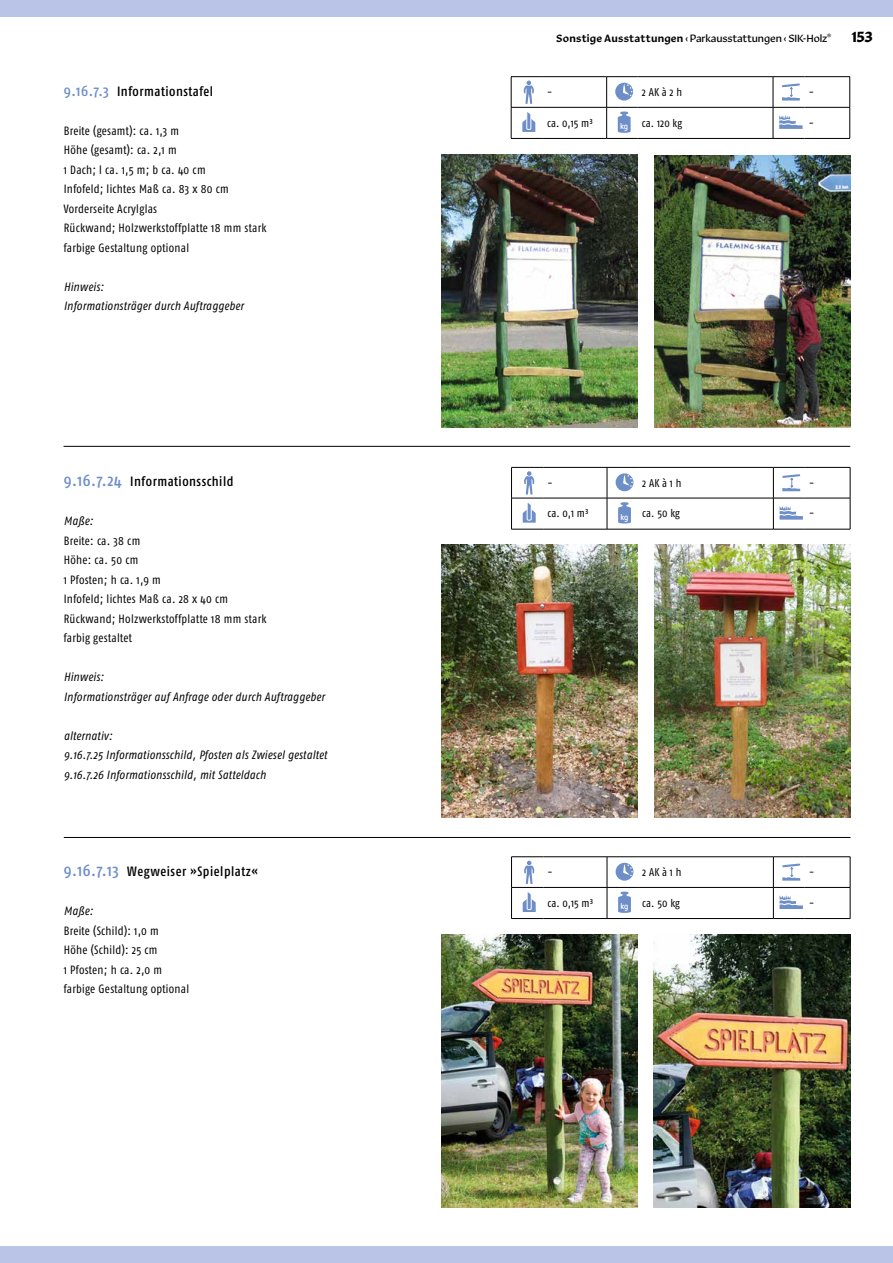
<style>
.page{position:relative;width:893px;height:1263px;background:#fff}
.page>*{position:absolute;margin:0;border:0;box-sizing:border-box;transform-origin:0 0}
.t1{font:700 15px "Robinson";color:#000}
.t2{font:500 condensed 13.5px "Fago OT";letter-spacing:.04em;color:#000}
.t3{font:condensed 12px/19.5px "Fago OT";letter-spacing:.025em;color:#000}
.t4{font:italic condensed 12px/19.5px "Fago OT";letter-spacing:.025em;color:#000}
.t5{font:condensed 11.25px "Fago OT";letter-spacing:.005em;color:#000}
.t6{font:10.8px "Robinson";letter-spacing:-.01em;color:#000}
.t7{font:700 8.4px "Netto OT";color:#fff}
.s1{font-size:15px;color:#6e8ec8}
.s2{font-size:16.5px;color:#6e8ec8}
.s3{font-weight:500}
</style>
<div class="page">
<div style="left:0;top:0;width:893px;height:17px;background:#bac4e6"></div>
<div style="left:0;top:1246px;width:893px;height:17px;background:#bac4e6"></div>
<hr style="left:606px;top:77px;width:1px;height:30px;background:#000">
<hr style="left:773px;top:77px;width:1px;height:30px;background:#000">
<hr style="left:511px;top:107px;width:32px;height:1px;background:#000">
<hr style="left:543px;top:107px;width:64px;height:1px;background:#000">
<hr style="left:607px;top:107px;width:31px;height:1px;background:#000">
<hr style="left:606px;top:108px;width:1px;height:30px;background:#000">
<hr style="left:638px;top:107px;width:135px;height:1px;background:#000">
<hr style="left:773px;top:107px;width:31px;height:1px;background:#000">
<hr style="left:773px;top:108px;width:1px;height:30px;background:#000">
<hr style="left:804px;top:107px;width:46px;height:1px;background:#000">
<hr style="left:511px;top:76px;width:32px;height:1px;background:#000">
<hr style="left:511px;top:77px;width:1px;height:30px;background:#000">
<hr style="left:543px;top:76px;width:64px;height:1px;background:#000">
<hr style="left:607px;top:76px;width:31px;height:1px;background:#000">
<hr style="left:638px;top:76px;width:135px;height:1px;background:#000">
<hr style="left:773px;top:76px;width:31px;height:1px;background:#000">
<hr style="left:804px;top:76px;width:46px;height:1px;background:#000">
<hr style="left:849px;top:77px;width:1px;height:30px;background:#000">
<hr style="left:511px;top:108px;width:1px;height:30px;background:#000">
<hr style="left:849px;top:108px;width:1px;height:30px;background:#000">
<hr style="left:511px;top:138px;width:32px;height:1px;background:#000">
<hr style="left:543px;top:138px;width:64px;height:1px;background:#000">
<hr style="left:607px;top:138px;width:31px;height:1px;background:#000">
<hr style="left:638px;top:138px;width:135px;height:1px;background:#000">
<hr style="left:773px;top:138px;width:31px;height:1px;background:#000">
<hr style="left:804px;top:138px;width:46px;height:1px;background:#000">
<svg style="left:523px;top:81px;width:11px;height:23px"></svg>
<svg style="left:779px;top:115px;width:24px;height:14px"></svg>
<svg style="left:522px;top:112px;width:13px;height:20px"></svg>
<svg style="left:782px;top:83px;width:18px;height:18px"></svg>
<svg style="left:618px;top:111px;width:13px;height:22px"></svg>
<div style="left:615px;top:83px;width:18px;height:18px;background:#6e8ec8;border-radius:50%"></div>
<svg style="left:623px;top:84px;width:9px;height:12px"></svg>
<img style="left:654px;top:155px;width:196px;height:272px">
<img style="left:441px;top:154px;width:197px;height:273px">
<hr style="left:607px;top:857px;width:1px;height:30px;background:#000">
<hr style="left:773px;top:857px;width:1px;height:30px;background:#000">
<hr style="left:543px;top:887px;width:64px;height:1px;background:#000">
<hr style="left:607px;top:887px;width:31px;height:1px;background:#000">
<hr style="left:607px;top:888px;width:1px;height:30px;background:#000">
<hr style="left:638px;top:887px;width:135px;height:1px;background:#000">
<hr style="left:773px;top:887px;width:32px;height:1px;background:#000">
<hr style="left:773px;top:888px;width:1px;height:30px;background:#000">
<hr style="left:805px;top:887px;width:45px;height:1px;background:#000">
<hr style="left:511px;top:887px;width:32px;height:1px;background:#000">
<hr style="left:511px;top:856px;width:32px;height:1px;background:#000">
<hr style="left:511px;top:857px;width:1px;height:30px;background:#000">
<hr style="left:511px;top:888px;width:1px;height:30px;background:#000">
<hr style="left:511px;top:918px;width:32px;height:1px;background:#000">
<hr style="left:543px;top:856px;width:64px;height:1px;background:#000">
<hr style="left:607px;top:856px;width:31px;height:1px;background:#000">
<hr style="left:638px;top:856px;width:135px;height:1px;background:#000">
<hr style="left:773px;top:856px;width:32px;height:1px;background:#000">
<hr style="left:805px;top:856px;width:45px;height:1px;background:#000">
<hr style="left:850px;top:857px;width:1px;height:30px;background:#000">
<hr style="left:850px;top:888px;width:1px;height:30px;background:#000">
<hr style="left:543px;top:918px;width:64px;height:1px;background:#000">
<hr style="left:607px;top:918px;width:31px;height:1px;background:#000">
<hr style="left:638px;top:918px;width:135px;height:1px;background:#000">
<hr style="left:773px;top:918px;width:32px;height:1px;background:#000">
<hr style="left:805px;top:918px;width:45px;height:1px;background:#000">
<svg style="left:524px;top:861px;width:11px;height:23px"></svg>
<svg style="left:779px;top:895px;width:24px;height:14px"></svg>
<svg style="left:523px;top:892px;width:13px;height:20px"></svg>
<svg style="left:782px;top:863px;width:18px;height:18px"></svg>
<svg style="left:618px;top:891px;width:13px;height:22px"></svg>
<div style="left:616px;top:863px;width:17px;height:18px;background:#6e8ec8;border-radius:50%"></div>
<svg style="left:623px;top:864px;width:10px;height:12px"></svg>
<img style="left:441px;top:934px;width:196px;height:273px">
<img style="left:654px;top:934px;width:196px;height:273px">
<hr style="left:607px;top:468px;width:1px;height:30px;background:#000">
<hr style="left:773px;top:468px;width:1px;height:30px;background:#000">
<hr style="left:511px;top:498px;width:32px;height:1px;background:#000">
<hr style="left:543px;top:498px;width:64px;height:1px;background:#000">
<hr style="left:607px;top:498px;width:31px;height:1px;background:#000">
<hr style="left:607px;top:498px;width:1px;height:31px;background:#000">
<hr style="left:638px;top:498px;width:135px;height:1px;background:#000">
<hr style="left:773px;top:498px;width:32px;height:1px;background:#000">
<hr style="left:773px;top:498px;width:1px;height:31px;background:#000">
<hr style="left:805px;top:498px;width:45px;height:1px;background:#000">
<hr style="left:511px;top:467px;width:32px;height:1px;background:#000">
<hr style="left:511px;top:468px;width:1px;height:30px;background:#000">
<hr style="left:543px;top:467px;width:64px;height:1px;background:#000">
<hr style="left:607px;top:467px;width:31px;height:1px;background:#000">
<hr style="left:638px;top:467px;width:135px;height:1px;background:#000">
<hr style="left:773px;top:467px;width:32px;height:1px;background:#000">
<hr style="left:805px;top:467px;width:45px;height:1px;background:#000">
<hr style="left:850px;top:468px;width:1px;height:30px;background:#000">
<hr style="left:511px;top:498px;width:1px;height:31px;background:#000">
<hr style="left:850px;top:498px;width:1px;height:31px;background:#000">
<hr style="left:511px;top:529px;width:32px;height:1px;background:#000">
<hr style="left:543px;top:529px;width:64px;height:1px;background:#000">
<hr style="left:607px;top:529px;width:31px;height:1px;background:#000">
<hr style="left:638px;top:529px;width:135px;height:1px;background:#000">
<hr style="left:773px;top:529px;width:32px;height:1px;background:#000">
<hr style="left:805px;top:529px;width:45px;height:1px;background:#000">
<svg style="left:524px;top:471px;width:11px;height:24px"></svg>
<svg style="left:779px;top:506px;width:24px;height:14px"></svg>
<svg style="left:523px;top:503px;width:13px;height:20px"></svg>
<svg style="left:782px;top:474px;width:18px;height:17px"></svg>
<svg style="left:618px;top:502px;width:13px;height:21px"></svg>
<div style="left:616px;top:473px;width:17px;height:18px;background:#6e8ec8;border-radius:50%"></div>
<svg style="left:623px;top:474px;width:10px;height:13px"></svg>
<img style="left:441px;top:544px;width:197px;height:273px">
<img style="left:654px;top:544px;width:196px;height:273px">
<hr style="left:64px;top:837px;width:786px;height:1px;background:#000">
<hr style="left:64px;top:446px;width:786px;height:1px;background:#000">
<p class="t2" style="left:64px;top:83px;width:151px"><span class="s1">9.16.7.3</span> Informationstafel</p>
<p class="t3" style="left:64px;top:121px;width:204px">Breite (gesamt): ca. 1,3 m<br>Höhe (gesamt): ca. 2,1 m<br>1 Dach; l ca. 1,5 m; b ca. 40 cm<br>Infofeld; lichtes Maß ca. 83 x 80 cm<br>Vorderseite Acrylglas<br>Rückwand; Holzwerkstoffplatte 18 mm stark farbige Gestaltung optional</p>
<p class="t4" style="left:64px;top:277px;width:181px">Hinweis:<br>Informationsträger durch Auftraggeber</p>
<p class="t2" style="left:64px;top:473px;width:171px"><span class="s2">9.16.7.24</span> Informationsschild</p>
<p class="t4" style="left:64px;top:511px;width:31px">Maße:</p>
<p class="t3" style="left:64px;top:531px;width:204px">Breite: ca. 38 cm<br>Höhe: ca. 50 cm<br>1 Pfosten; h ca. 1,9 m<br>Infofeld; lichtes Maß ca. 28 x 40 cm<br>Rückwand; Holzwerkstoffplatte 18 mm stark farbig gestaltet</p>
<p class="t4" style="left:64px;top:667px;width:262px">Hinweis:<br>Informationsträger auf Anfrage oder durch Auftraggeber</p>
<p class="t4" style="left:64px;top:726px;width:265px">alternativ:<br>9.16.7.25 Informationsschild, Pfosten als Zwiesel gestaltet<br>9.16.7.26 Informationsschild, mit Satteldach</p>
<p class="t2" style="left:64px;top:863px;width:196px"><span class="s2">9.16.7.13</span> Wegweiser »Spielplatz«</p>
<p class="t4" style="left:64px;top:901px;width:31px">Maße:</p>
<p class="t3" style="left:64px;top:921px;width:127px">Breite (Schild): 1,0 m<br>Höhe (Schild): 25 cm<br>1 Pfosten; h ca. 2,0 m farbige Gestaltung optional</p>
<p class="t6" style="left:556px;top:30px;width:277px"><span class="s3">Sonstige Ausstattungen</span> ‹ Parkausstattungen ‹ SIK-Holz<sup>®</sup></p>
<p class="t1" style="left:852px;top:25px;width:22px">153</p>
<p class="t5" style="left:547px;top:85px;width:7px">-</p>
<p class="t5" style="left:642px;top:85px;width:42px">2 AK à 2 h</p>
<p class="t5" style="left:809px;top:85px;width:7px">-</p>
<p class="t5" style="left:547px;top:116px;width:47px">ca. 0,15 m3</p>
<p class="t5" style="left:642px;top:116px;width:42px">ca. 120 kg</p>
<p class="t5" style="left:809px;top:116px;width:7px">-</p>
<p class="t7" style="left:620px;top:121px;width:10px">kg</p>
<p class="t5" style="left:547px;top:476px;width:7px">-</p>
<p class="t5" style="left:642px;top:476px;width:41px">2 AK à 1 h</p>
<p class="t5" style="left:809px;top:476px;width:7px">-</p>
<p class="t5" style="left:547px;top:507px;width:42px">ca. 0,1 m3</p>
<p class="t5" style="left:642px;top:507px;width:39px">ca. 50 kg</p>
<p class="t5" style="left:809px;top:507px;width:7px">-</p>
<p class="t7" style="left:620px;top:512px;width:10px">kg</p>
<p class="t5" style="left:547px;top:865px;width:7px">-</p>
<p class="t5" style="left:642px;top:865px;width:41px">2 AK à 1 h</p>
<p class="t5" style="left:809px;top:865px;width:7px">-</p>
<p class="t5" style="left:547px;top:896px;width:47px">ca. 0,15 m3</p>
<p class="t5" style="left:642px;top:896px;width:39px">ca. 50 kg</p>
<p class="t5" style="left:809px;top:896px;width:7px">-</p>
<p class="t7" style="left:620px;top:901px;width:10px">kg</p>
</div>
